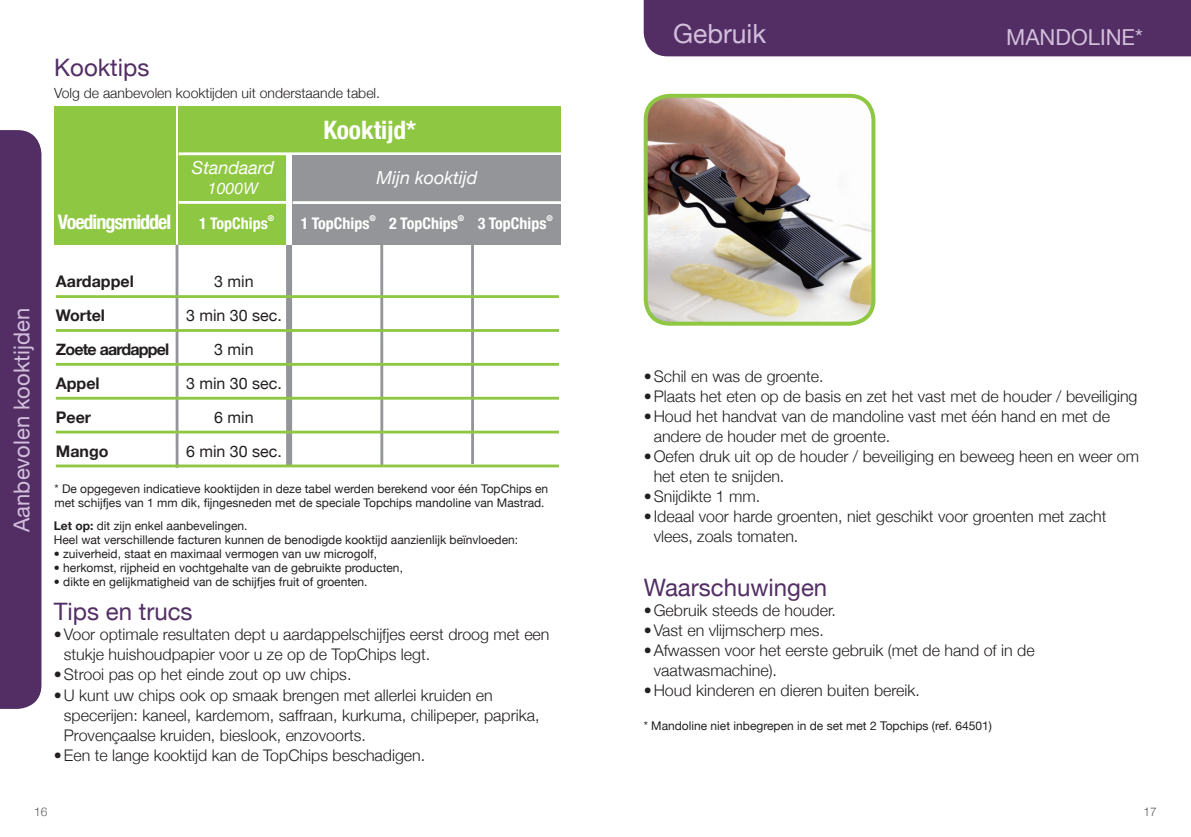
<style>
.page{position:relative;width:1191px;height:837px;background:#fff}
.page>*{position:absolute;margin:0;border:0;box-sizing:border-box;transform-origin:0 0}
.t1{font:26.4px "Helvetica Neue";color:#d3bfdc}
.t2{font:700 condensed 25.4px "Helvetica Neue";color:#fff}
.t3{font:24px "Helvetica Neue";color:#522e64}
.t4{font:22px "Helvetica Neue";color:#d3bfdc}
.t5{font:700 condensed 20px "Helvetica Neue";letter-spacing:-.05em;color:#fff}
.t6{font:italic 18px "Helvetica Neue";color:#fff}
.t7{font:300 16px/20px "Helvetica Neue";color:#231f20}
.t8{font:16px "Helvetica Neue";color:#231f20}
.t9{font:700 condensed 16px "Helvetica Neue";color:#fff}
.t10{font:700 16px "Helvetica Neue";color:#231f20}
.t11{font:700 16px "Helvetica Neue";letter-spacing:-.05em;color:#231f20}
.t12{font:italic 16px "Helvetica Neue";color:#fff}
.t13{font:300 14px "Helvetica Neue";color:#231f20}
.t14{font:12px/14px "Helvetica Neue";color:#231f20}
.t15{font:300 12px "Helvetica Neue";color:#57585a}
.t16{font:700 condensed 8px "Helvetica Neue";color:#fff}
.s1{font-weight:700}
</style>
<div class="page">
<div style="left:0;top:130px;width:41px;height:578px;background:#522e64"></div>
<hr style="left:176px;top:244px;width:2px;height:223px;background:#939598">
<div style="left:286px;top:226px;width:6px;height:240px;background:#939598"></div>
<hr style="left:380px;top:226px;width:3px;height:240px;background:#939598">
<hr style="left:471px;top:223px;width:3px;height:241px;background:#939598">
<div style="left:54px;top:106px;width:121px;height:138px;background:#8ec741"></div>
<hr style="left:56px;top:295px;width:503px;height:3px;background:#8ec741">
<hr style="left:56px;top:329px;width:503px;height:3px;background:#8ec741">
<hr style="left:56px;top:363px;width:503px;height:2px;background:#8ec741">
<hr style="left:56px;top:396px;width:503px;height:3px;background:#8ec741">
<hr style="left:56px;top:430px;width:503px;height:3px;background:#8ec741">
<hr style="left:56px;top:464px;width:503px;height:3px;background:#8ec741">
<div style="left:179px;top:106px;width:382px;height:138px;background:#8ec741"></div>
<hr style="left:179px;top:152px;width:382px;height:3px;background:#fff">
<hr style="left:179px;top:201px;width:382px;height:3px;background:#fff">
<div style="left:643px;top:0;width:548px;height:56px;background:#522e64"></div>
<div style="left:286px;top:154px;width:6px;height:91px;background:#fff"></div>
<div style="left:292px;top:155px;width:269px;height:90px;background:#939598"></div>
<hr style="left:293px;top:201px;width:268px;height:3px;background:#fff">
<img style="left:648px;top:96px;width:225px;height:227px">
<div style="left:643px;top:94px;width:232px;height:231px;border:4px solid #8ec741;border-radius:24px"></div>
<h3 class="t4" style="left:9px;top:531px;width:225px;rotate:-90deg">Aanbevolen kooktijden</h3>
<h3 class="t3" style="left:54px;top:53px;width:97px">Kooktips</h3>
<p class="t13" style="left:54px;top:85px;width:327px">Volg de aanbevolen kooktijden uit onderstaande tabel.</p>
<p class="t5" style="left:58px;top:209px;width:115px">Voedingsmiddel</p>
<p class="t6" style="left:192px;top:157px;width:84px">Standaard</p>
<p class="t12" style="left:208px;top:178px;width:52px">1000W</p>
<p class="t9" style="left:199px;top:214px;width:70px">1 TopChips</p>
<p class="t16" style="left:268px;top:213px;width:8px">®</p>
<p class="t10" style="left:56px;top:271px;width:79px">Aardappel</p>
<p class="t8" style="left:214px;top:272px;width:41px">3 min</p>
<p class="t10" style="left:56px;top:305px;width:51px">Wortel</p>
<p class="t8" style="left:186px;top:306px;width:97px">3 min 30 sec.</p>
<p class="t11" style="left:56px;top:339px;width:115px">Zoete aardappel</p>
<p class="t8" style="left:214px;top:339px;width:41px">3 min</p>
<p class="t10" style="left:56px;top:373px;width:45px">Appel</p>
<p class="t8" style="left:186px;top:373px;width:97px">3 min 30 sec.</p>
<p class="t10" style="left:56px;top:407px;width:37px">Peer</p>
<p class="t8" style="left:214px;top:407px;width:41px">6 min</p>
<p class="t10" style="left:56px;top:441px;width:54px">Mango</p>
<p class="t8" style="left:186px;top:441px;width:97px">6 min 30 sec.</p>
<h2 class="t2" style="left:323px;top:114px;width:94px">Kooktijd*</h2>
<p class="t6" style="left:376px;top:167px;width:102px">Mijn kooktijd</p>
<p class="t9" style="left:301px;top:214px;width:70px">1 TopChips</p>
<p class="t16" style="left:369px;top:213px;width:8px">®</p>
<p class="t9" style="left:389px;top:214px;width:70px">2 TopChips</p>
<p class="t16" style="left:458px;top:213px;width:8px">®</p>
<p class="t9" style="left:478px;top:214px;width:70px">3 TopChips</p>
<p class="t16" style="left:546px;top:213px;width:8px">®</p>
<p class="t14" style="left:54px;top:481px;width:495px">* De opgegeven indicatieve kooktijden in deze tabel werden berekend voor één TopChips en met schijfjes van 1 mm dik, fijngesneden met de speciale Topchips mandoline van Mastrad.</p>
<p class="t14" style="left:54px;top:518px;width:466px"><span class="s1">Let op:</span> dit zijn enkel aanbevelingen.<br>Heel wat verschillende facturen kunnen de benodigde kooktijd aanzienlijk beïnvloeden:</p>
<p class="t14" style="left:54px;top:546px;width:325px">• zuiverheid, staat en maximaal vermogen van uw microgolf,</p>
<p class="t14" style="left:54px;top:560px;width:350px">• herkomst, rijpheid en vochtgehalte van de gebruikte producten,</p>
<p class="t14" style="left:54px;top:574px;width:315px">• dikte en gelijkmatigheid van de schijfjes fruit of groenten.</p>
<h3 class="t3" style="left:54px;top:597px;width:140px">Tips en trucs</h3>
<p class="t7" style="left:64px;top:624px;width:487px;text-indent:-10px">• Voor optimale resultaten dept u aardappelschijfjes eerst droog met een stukje huishoudpapier voor u ze op de TopChips legt.</p>
<p class="t7" style="left:54px;top:664px;width:299px">• Strooi pas op het einde zout op uw chips.</p>
<p class="t7" style="left:64px;top:684px;width:477px;text-indent:-10px">• U kunt uw chips ook op smaak brengen met allerlei kruiden en specerijen: kaneel, kardemom, saffraan, kurkuma, chilipeper, paprika,<br>Provençaalse kruiden, bieslook, enzovoorts.</p>
<p class="t7" style="left:54px;top:744px;width:373px">• Een te lange kooktijd kan de TopChips beschadigen.</p>
<h1 class="t1" style="left:673px;top:18px;width:94px">Gebruik</h1>
<h3 class="t4" style="left:1006px;top:24px;width:138px">Man dolin e*</h3>
<p class="t7" style="left:643px;top:366px;width:181px">• Schil en was de groente.</p>
<p class="t7" style="left:643px;top:386px;width:495px">• Plaats het eten op de basis en zet het vast met de houder / beveiliging</p>
<p class="t7" style="left:653px;top:406px;width:458px;text-indent:-10px">• Houd het handvat van de mandoline vast met één hand en met de andere de houder met de groente.</p>
<p class="t7" style="left:653px;top:446px;width:487px;text-indent:-10px">• Oefen druk uit op de houder / beveiliging en beweeg heen en weer om het eten te snijden.</p>
<p class="t7" style="left:643px;top:486px;width:118px">• Snijdikte 1 mm.</p>
<p class="t7" style="left:653px;top:506px;width:454px;text-indent:-10px">• Ideaal voor harde groenten, niet geschikt voor groenten met zacht vlees, zoals tomaten.</p>
<h3 class="t3" style="left:643px;top:573px;width:185px">Waarschuwingen</h3>
<p class="t7" style="left:643px;top:600px;width:194px">• Gebruik steeds de houder.</p>
<p class="t7" style="left:643px;top:620px;width:182px">• Vast en vlijmscherp mes.</p>
<p class="t7" style="left:653px;top:640px;width:382px;text-indent:-10px">• Afwassen voor het eerste gebruik (met de hand of in de vaatwasmachine).</p>
<p class="t7" style="left:643px;top:680px;width:278px">• Houd kinderen en dieren buiten bereik.</p>
<p class="t14" style="left:643px;top:718px;width:350px">* Mandoline niet inbegrepen in de set met 2 Topchips (ref. 64501)</p>
<p class="t15" style="left:34px;top:804px;width:15px">16</p>
<p class="t15" style="left:1143px;top:804px;width:15px">17</p>
</div>
